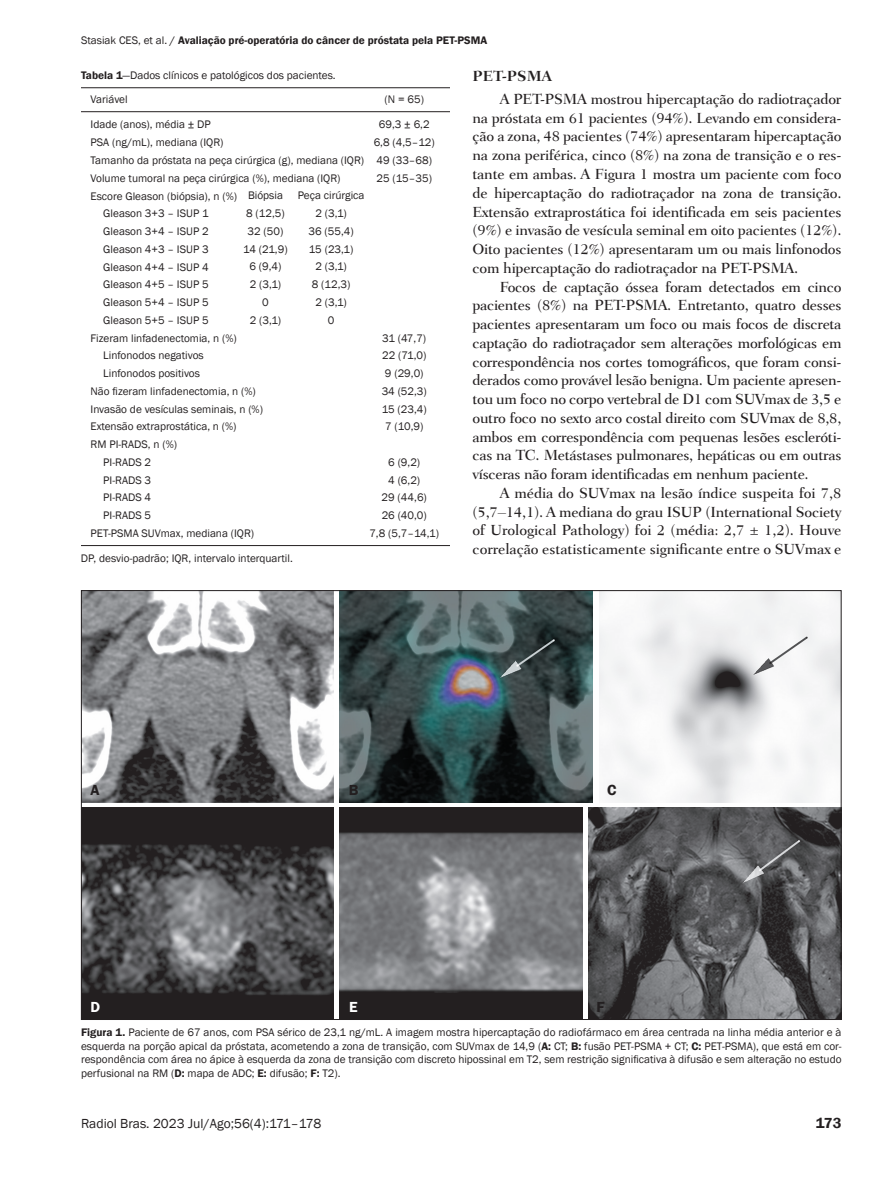
<style>
.page{position:relative;width:893px;height:1191px;background:#fff}
.page>*{position:absolute;margin:0;border:0;box-sizing:border-box;transform-origin:0 0}
.t1{font:500 15px/18.8px "Fairfield LT";letter-spacing:-.015em;color:#231f20;text-align:justify}
.t2{font:700 15px "Fairfield LT";color:#231f20}
.t3{font:600 15px "Franklin Gothic";color:#231f20}
.t4{font:600 15px "Franklin Gothic";color:#fff}
.t5{font:13.5px "Franklin Gothic";color:#231f20}
.t6{font:11.25px/17.7px "Franklin Gothic";color:#231f20;text-align:center}
.t7{font:600 11.25px "Franklin Gothic";color:#231f20}
.s1{font-weight:400}
.s2{font-weight:500}
.s3{font-weight:600}
</style>
<div class="page">
<img style="left:83px;top:592px;width:250px;height:210px">
<img style="left:339px;top:592px;width:253px;height:210px">
<img style="left:599px;top:592px;width:240px;height:210px">
<img style="left:83px;top:807px;width:250px;height:211px">
<img style="left:339px;top:807px;width:244px;height:211px">
<img style="left:589px;top:807px;width:250px;height:211px">
<hr style="left:81px;top:87px;width:369px;height:1px;background:#231f20">
<hr style="left:81px;top:111px;width:369px;height:1px;background:#231f20">
<hr style="left:81px;top:545px;width:369px;height:1px;background:#231f20">
<p class="t7" style="left:81px;top:33px;width:408px"><span class="s1">Stasiak CES, et al.</span> <span class="s2">/</span> Avaliação pré-operatória do câncer de próstata pela PET-PSMA</p>
<p class="t6" style="left:91px;top:63px;width:247px;line-height:24.3px;text-align:left;text-indent:-10px"><span class="s3">Tabela 1</span>—Dados clínicos e patológicos dos pacientes.<br>Variável</p>
<p class="t6" style="left:91px;top:116px;width:122px">Idade (anos), média ± DP</p>
<p class="t6" style="left:91px;top:134px;width:135px">PSA (ng/mL), mediana (IQR)</p>
<p class="t6" style="left:91px;top:152px;width:275px">Tamanho da próstata na peça cirúrgica (g), mediana (IQR)</p>
<p class="t6" style="left:91px;top:169px;width:252px">Volume tumoral na peça cirúrgica (%), mediana (IQR)</p>
<p class="t6" style="left:91px;top:187px;width:148px">Escore Gleason (biópsia), n (%)</p>
<p class="t6" style="left:103px;top:205px;width:107px">Gleason 3+3 – ISUP 1</p>
<p class="t6" style="left:103px;top:223px;width:107px">Gleason 3+4 – ISUP 2</p>
<p class="t6" style="left:103px;top:240px;width:107px">Gleason 4+3 – ISUP 3</p>
<p class="t6" style="left:103px;top:258px;width:107px">Gleason 4+4 – ISUP 4</p>
<p class="t6" style="left:103px;top:276px;width:107px">Gleason 4+5 – ISUP 5</p>
<p class="t6" style="left:103px;top:294px;width:107px">Gleason 5+4 – ISUP 5</p>
<p class="t6" style="left:103px;top:311px;width:107px">Gleason 5+5 – ISUP 5</p>
<p class="t6" style="left:91px;top:329px;width:148px">Fizeram linfadenectomia, n (%)</p>
<p class="t6" style="left:103px;top:347px;width:102px">Linfonodos negativos</p>
<p class="t6" style="left:103px;top:365px;width:98px">Linfonodos positivos</p>
<p class="t6" style="left:91px;top:382px;width:167px">Não fizeram linfadenectomia, n (%)</p>
<p class="t6" style="left:91px;top:400px;width:174px">Invasão de vesículas seminais, n (%)</p>
<p class="t6" style="left:91px;top:418px;width:147px">Extensão extraprostática, n (%)</p>
<p class="t6" style="left:91px;top:436px;width:88px">RM PI-RADS, n (%)</p>
<p class="t6" style="left:103px;top:453px;width:49px">PI-RADS 2</p>
<p class="t6" style="left:103px;top:471px;width:49px">PI-RADS 3</p>
<p class="t6" style="left:103px;top:489px;width:49px">PI-RADS 4</p>
<p class="t6" style="left:103px;top:507px;width:49px">PI-RADS 5</p>
<p class="t6" style="left:91px;top:524px;width:165px">PET-PSMA SUVmax, mediana (IQR)</p>
<p class="t6" style="left:385px;top:91px;width:41px">(N = 65)</p>
<p class="t6" style="left:374px;top:116px;width:63px">69,3 ± 6,2<br>6,8 (4,5–12)<br>49 (33–68)<br>25 (15–35)</p>
<p class="t6" style="left:298px;top:187px;width:68px">Peça cirúrgica<br>2 (3,1)<br>36 (55,4)<br>15 (23,1)<br>2 (3,1)<br>8 (12,3)<br>2 (3,1)<br>0</p>
<p class="t6" style="left:243px;top:187px;width:46px">Biópsia<br>8 (12,5)<br>32 (50)<br>14 (21,9)<br>6 (9,4)<br>2 (3,1)<br>0<br>2 (3,1)</p>
<p class="t6" style="left:382px;top:329px;width:47px">31 (47,7)<br>22 (71,0)<br>9 (29,0)<br>34 (52,3)<br>15 (23,4)<br>7 (10,9)</p>
<p class="t6" style="left:369px;top:453px;width:71px">6 (9,2)<br>4 (6,2)<br>29 (44,6)<br>26 (40,0)<br>7,8 (5,7–14,1)</p>
<p class="t6" style="left:81px;top:549px;width:213px">DP, desvio-padrão; IQR, intervalo interquartil.</p>
<h1 class="t2" style="left:472px;top:67px;width:81px">PET-PSMA</h1>
<p class="t1" style="left:472px;top:90px;width:371px;text-indent:27px">A PET-PSMA mostrou hipercaptação do radiotraçador na próstata em 61 pacientes (94%). Levando em considera&shy;ção a zona, 48 pacientes (74%) apresentaram hipercaptação na zona periférica, cinco (8%) na zona de transição e o res&shy;tante em ambas. A Figura 1 mostra um paciente com foco de hipercaptação do radiotraçador na zona de transição.<br>Extensão extraprostática foi identificada em seis pacientes (9%) e invasão de vesícula seminal em oito pacientes (12%).<br>Oito pacientes (12%) apresentaram um ou mais linfonodos com hipercaptação do radiotraçador na PET-PSMA.</p>
<p class="t1" style="left:472px;top:277px;width:370px;text-indent:27px">Focos de captação óssea foram detectados em cinco pacientes (8%) na PET-PSMA. Entretanto, quatro desses pacientes apresentaram um foco ou mais focos de discreta captação do radiotraçador sem alterações morfológicas em correspondência nos cortes tomográficos, que foram consi&shy;derados como provável lesão benigna. Um paciente apresen&shy;tou um foco no corpo vertebral de D1 com SUVmax de 3,5 e outro foco no sexto arco costal direito com SUVmax de 8,8, ambos em correspondência com pequenas lesões escleróti&shy;cas na TC. Metástases pulmonares, hepáticas ou em outras vísceras não foram identificadas em nenhum paciente.</p>
<h1 class="t1" style="left:472px;top:483px;width:370px;text-indent:27px">A média do SUVmax na lesão índice suspeita foi 7,8 (5,7–14,1). A mediana do grau ISUP (International Society of Urological Pathology) foi 2 (média: 2,7 ± 1,2). Houve correlação estatisticamente significante entre o SUVmax e</h1>
<h1 class="t3" style="left:91px;top:781px;width:11px">A</h1>
<h1 class="t3" style="left:349px;top:781px;width:11px">B</h1>
<h1 class="t3" style="left:607px;top:781px;width:11px">C</h1>
<h1 class="t4" style="left:91px;top:997px;width:11px">D</h1>
<h1 class="t4" style="left:349px;top:997px;width:10px">E</h1>
<h1 class="t3" style="left:597px;top:997px;width:10px">F</h1>
<p class="t6" style="left:81px;top:1026px;width:762px;line-height:13.5px;text-align:justify"><span class="s3">Figura 1.</span> Paciente de 67 anos, com PSA sérico de 23,1 ng/mL. A imagem mostra hipercaptação do radiofármaco em área centrada na linha média anterior e à esquerda na porção apical da próstata, acometendo a zona de transição, com SUVmax de 14,9 (<span class="s3">A:</span> CT; <span class="s3">B:</span> fusão PET-PSMA + CT; <span class="s3">C:</span> PET-PSMA), que está em cor&shy;respondência com área no ápice à esquerda da zona de transição com discreto hipossinal em T2, sem restrição significativa à difusão e sem alteração no estudo perfusional na RM (<span class="s3">D:</span> mapa de ADC; <span class="s3">E:</span> difusão; <span class="s3">F:</span> T2).</p>
<p class="t5" style="left:81px;top:1114px;width:242px">Radiol Bras. 2023 Jul/Ago;56(4):171–178</p>
<h1 class="t3" style="left:816px;top:1113px;width:27px">173</h1>
</div>
